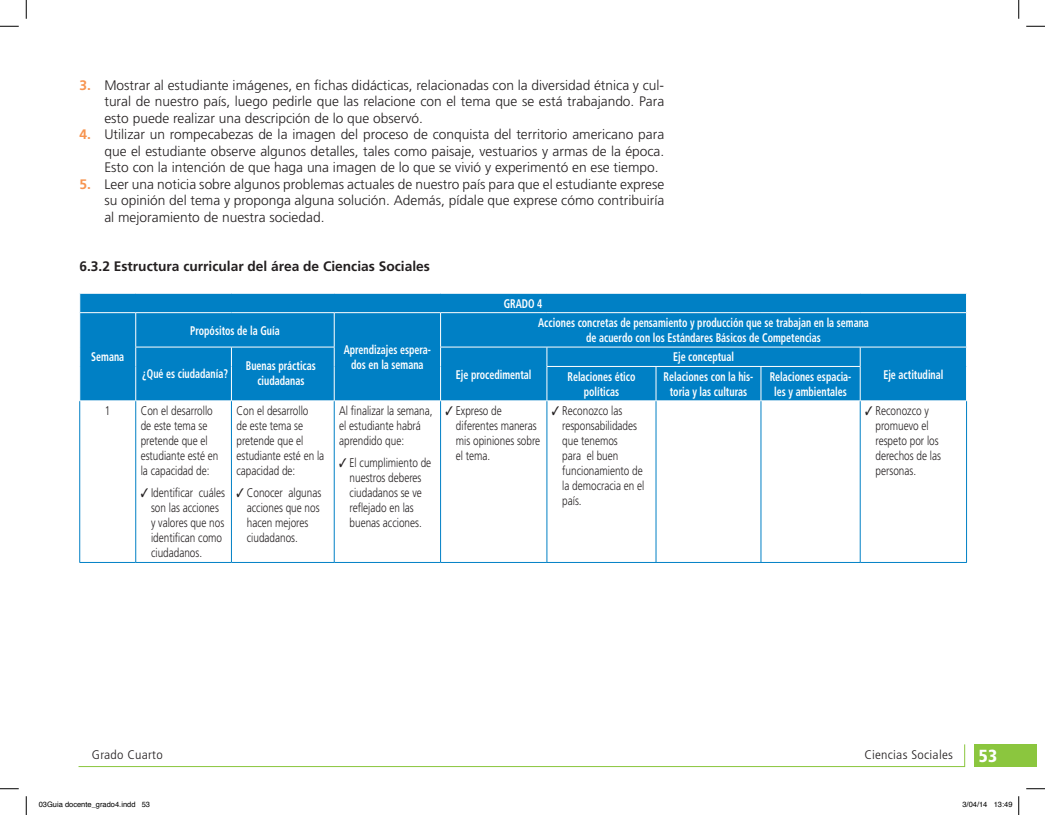
<style>
.page{position:relative;width:1045px;height:815px;background:#fff}
.page>*{position:absolute;margin:0;border:0;box-sizing:border-box;transform-origin:0 0}
.t1{font:900 condensed 17.5px "Frutiger LT Std";color:#fff}
.t2{font:300 13.75px/16.5px "Frutiger LT Std";color:#231f20;text-align:justify}
.t3{font:700 13.75px "Frutiger LT Std";color:#231f20}
.t4{font:300 12.5px/15px "Frutiger LT Std";color:#231f20;scale:.8 1}
.t5{font:700 condensed 12.5px/15px "Frutiger LT Std";color:#fff;text-align:center;scale:.8 1}
.t6{font:300 condensed 12.5px "Frutiger LT Std";letter-spacing:.02em;color:#231f20;scale:1.1 1}
.t7{font:7.5px "Helvetica";color:#000}
.s1{font-weight:700;color:#f79551}
</style>
<div class="page">
<div style="left:974px;top:743px;width:62px;height:23px;background:#8bc63e"></div>
<svg style="left:78px;top:744px;width:887px;height:23px"></svg>
<div style="left:80px;top:294px;width:886px;height:106px;background:#0080c5"></div>
<svg style="left:79px;top:293px;width:1px;height:19px"></svg>
<hr style="left:79px;top:312px;width:57px;height:1px;background:#fff">
<svg style="left:79px;top:347px;width:1px;height:19px"></svg>
<hr style="left:136px;top:312px;width:95px;height:1px;background:#fff">
<hr style="left:135px;top:313px;width:1px;height:33px;background:#fff">
<hr style="left:231px;top:312px;width:103px;height:1px;background:#fff">
<hr style="left:334px;top:312px;width:106px;height:1px;background:#fff">
<hr style="left:334px;top:313px;width:1px;height:33px;background:#fff">
<hr style="left:440px;top:312px;width:107px;height:1px;background:#fff">
<hr style="left:440px;top:313px;width:1px;height:33px;background:#fff">
<hr style="left:547px;top:312px;width:109px;height:1px;background:#fff">
<hr style="left:656px;top:312px;width:105px;height:1px;background:#fff">
<hr style="left:761px;top:312px;width:99px;height:1px;background:#fff">
<hr style="left:860px;top:312px;width:107px;height:1px;background:#fff">
<hr style="left:135px;top:346px;width:96px;height:1px;background:#fff">
<svg style="left:135px;top:347px;width:1px;height:19px"></svg>
<hr style="left:231px;top:346px;width:103px;height:1px;background:#fff">
<svg style="left:231px;top:347px;width:1px;height:19px"></svg>
<svg style="left:334px;top:347px;width:1px;height:19px"></svg>
<hr style="left:135px;top:366px;width:1px;height:34px;background:#fff">
<hr style="left:231px;top:366px;width:1px;height:34px;background:#fff">
<hr style="left:334px;top:366px;width:1px;height:34px;background:#fff">
<hr style="left:440px;top:346px;width:107px;height:1px;background:#fff">
<svg style="left:440px;top:347px;width:1px;height:19px"></svg>
<hr style="left:440px;top:366px;width:1px;height:34px;background:#fff">
<hr style="left:547px;top:346px;width:109px;height:1px;background:#fff">
<svg style="left:546px;top:347px;width:1px;height:19px"></svg>
<hr style="left:656px;top:346px;width:105px;height:1px;background:#fff">
<hr style="left:761px;top:346px;width:99px;height:1px;background:#fff">
<hr style="left:860px;top:346px;width:107px;height:1px;background:#fff">
<svg style="left:860px;top:347px;width:1px;height:19px"></svg>
<hr style="left:546px;top:366px;width:110px;height:1px;background:#fff">
<hr style="left:546px;top:366px;width:1px;height:34px;background:#fff">
<hr style="left:656px;top:366px;width:105px;height:1px;background:#fff">
<hr style="left:655px;top:366px;width:1px;height:34px;background:#fff">
<hr style="left:761px;top:366px;width:99px;height:1px;background:#fff">
<hr style="left:760px;top:366px;width:1px;height:34px;background:#fff">
<hr style="left:860px;top:366px;width:1px;height:34px;background:#fff">
<hr style="left:79px;top:401px;width:1px;height:161px;background:#0080c5">
<hr style="left:135px;top:401px;width:1px;height:161px;background:#0080c5">
<hr style="left:231px;top:401px;width:1px;height:161px;background:#0080c5">
<hr style="left:334px;top:401px;width:1px;height:161px;background:#0080c5">
<hr style="left:440px;top:401px;width:1px;height:161px;background:#0080c5">
<hr style="left:546px;top:401px;width:1px;height:161px;background:#0080c5">
<hr style="left:655px;top:401px;width:1px;height:161px;background:#0080c5">
<hr style="left:760px;top:401px;width:1px;height:161px;background:#0080c5">
<hr style="left:860px;top:401px;width:1px;height:161px;background:#0080c5">
<hr style="left:966px;top:401px;width:1px;height:161px;background:#0080c5">
<hr style="left:79px;top:562px;width:57px;height:1px;background:#0080c5">
<hr style="left:136px;top:562px;width:95px;height:1px;background:#0080c5">
<hr style="left:231px;top:562px;width:103px;height:1px;background:#0080c5">
<hr style="left:334px;top:562px;width:106px;height:1px;background:#0080c5">
<hr style="left:440px;top:562px;width:107px;height:1px;background:#0080c5">
<hr style="left:547px;top:562px;width:109px;height:1px;background:#0080c5">
<hr style="left:656px;top:562px;width:105px;height:1px;background:#0080c5">
<hr style="left:761px;top:562px;width:99px;height:1px;background:#0080c5">
<hr style="left:860px;top:562px;width:107px;height:1px;background:#0080c5">
<svg style="left:0;top:25px;width:19px;height:2px"></svg>
<svg style="left:1026px;top:25px;width:19px;height:2px"></svg>
<svg style="left:0;top:788px;width:19px;height:1px"></svg>
<svg style="left:1026px;top:788px;width:19px;height:1px"></svg>
<svg style="left:25px;top:0;width:2px;height:19px"></svg>
<svg style="left:25px;top:796px;width:2px;height:18px"></svg>
<svg style="left:1018px;top:0;width:1px;height:19px"></svg>
<svg style="left:1018px;top:796px;width:1px;height:18px"></svg>
<p class="t2" style="left:104px;top:77px;width:561px;text-indent:-25px"><span class="s1">3.</span> Mostrar al estudiante imágenes, en fichas didácticas, relacionadas con la diversidad étnica y cul&shy;tural de nuestro país, luego pedirle que las relacione con el tema que se está trabajando. Para esto puede realizar una descripción de lo que observó.</p>
<p class="t2" style="left:104px;top:126px;width:561px;text-indent:-25px"><span class="s1">4.</span> Utilizar un rompecabezas de la imagen del proceso de conquista del territorio americano para que el estudiante observe algunos detalles, tales como paisaje, vestuarios y armas de la época.<br>Esto con la intención de que haga una imagen de lo que se vivió y experimentó en ese tiempo.</p>
<p class="t2" style="left:104px;top:176px;width:561px;text-indent:-25px"><span class="s1">5.</span> Leer una noticia sobre algunos problemas actuales de nuestro país para que el estudiante exprese su opinión del tema y proponga alguna solución. Además, pídale que exprese cómo contribuiría al mejoramiento de nuestra sociedad.</p>
<p class="t3" style="left:79px;top:258px;width:352px">6.3.2 Estructura curricular del área de Ciencias Sociales</p>
<p class="t5" style="left:504px;top:296px;width:50px">GRADO 4</p>
<p class="t5" style="left:91px;top:349px;width:43px">Semana</p>
<p class="t5" style="left:190px;top:322px;width:113px">Propósitos de la Guía</p>
<p class="t5" style="left:142px;top:366px;width:109px">¿Qué es ciudadanía?</p>
<p class="t5" style="left:246px;top:358px;width:89px">Buenas prácticas ciudadanas</p>
<p class="t4" style="left:105px;top:403px;width:8px">1</p>
<p class="t4" style="left:141px;top:403px;width:99px">Con el desarrollo de este tema se pretende que el estudiante esté en la capacidad de:</p>
<p class="t4" style="left:151px;top:485px;width:94px;text-indent:-10px">✓ Identificar cuáles son las acciones y valores que nos identifican como ciudadanos.</p>
<p class="t4" style="left:236px;top:403px;width:111px">Con el desarrollo<br>de este tema se pretende que el estudiante esté en la capacidad de:</p>
<p class="t4" style="left:247px;top:485px;width:95px;text-indent:-10px">✓ Conocer algunas acciones que nos hacen mejores ciudadanos.</p>
<p class="t5" style="left:344px;top:342px;width:111px">Aprendizajes espera&shy;dos en la semana</p>
<p class="t4" style="left:339px;top:403px;width:118px">Al finalizar la semana, el estudiante habrá aprendido que:</p>
<p class="t4" style="left:339px;top:455px;width:116px;text-align:center">✓ El cumplimiento de nuestros deberes ciudadanos se ve reflejado en las buenas acciones.</p>
<p class="t5" style="left:538px;top:315px;width:415px">Acciones concretas de pensamiento y producción que se trabajan en la semana de acuerdo con los Estándares Básicos de Competencias</p>
<p class="t5" style="left:456px;top:367px;width:96px">Eje procedimental</p>
<p class="t5" style="left:673px;top:349px;width:78px">Eje conceptual</p>
<p class="t5" style="left:567px;top:369px;width:86px">Relaciones ético</p>
<p class="t5" style="left:883px;top:367px;width:77px">Eje actitudinal</p>
<p class="t5" style="left:584px;top:384px;width:46px">políticas</p>
<p class="t5" style="left:663px;top:369px;width:114px">Relaciones con la his&shy;toria y las culturas</p>
<p class="t5" style="left:769px;top:369px;width:104px">Relaciones espacia&shy;les y ambientales</p>
<p class="t4" style="left:456px;top:403px;width:107px;text-indent:-10px">✓ Expreso de diferentes maneras mis opiniones sobre el tema.</p>
<p class="t4" style="left:562px;top:403px;width:104px;text-indent:-10px">✓ Reconozco las responsabilidades que tenemos<br>para el buen funcionamiento de la democracia en el país.</p>
<p class="t4" style="left:875px;top:403px;width:83px;text-indent:-10px">✓ Reconozco y promuevo el respeto por los derechos de las personas.</p>
<p class="t6" style="left:92px;top:747px;width:66px">Grado Cuarto</p>
<p class="t6" style="left:864px;top:747px;width:82px">Ciencias Sociales</p>
<p class="t1" style="left:979px;top:745px;width:20px">53</p>
<p class="t7" style="left:39px;top:798px;width:113px">03Guia docente_grado4.indd 53</p>
<p class="t7" style="left:962px;top:798px;width:52px">3/04/14 13:49</p>
</div>
